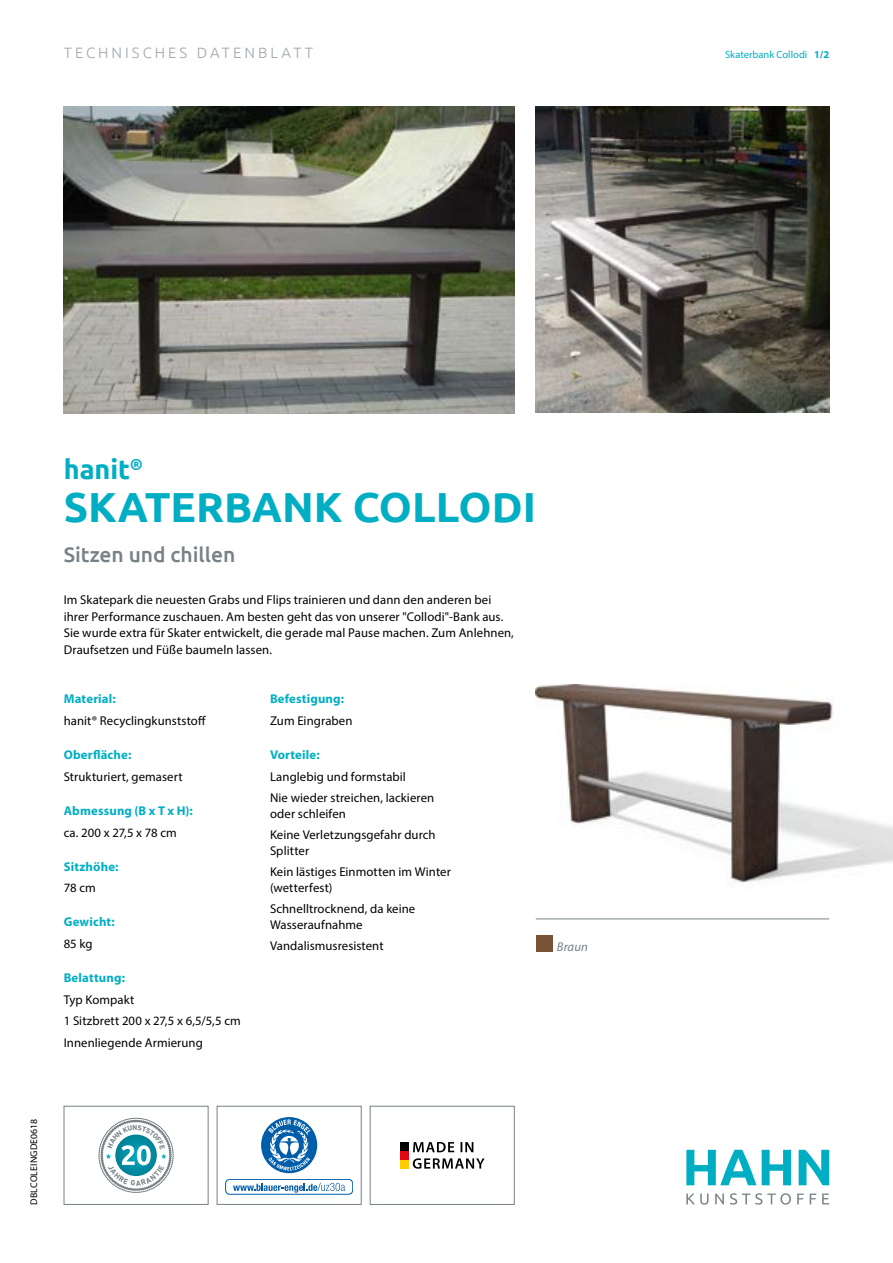
<style>
.page{position:relative;width:893px;height:1263px;background:#fff}
.page>*{position:absolute;margin:0;border:0;box-sizing:border-box;transform-origin:0 0}
.t1{font:700 42px "Ubuntu";color:#00aec3}
.t2{font:700 27px "Ubuntu";color:#00aec3}
.t3{font:500 21px "Ubuntu";color:#778186}
.t4{font:300 15px "Ubuntu";letter-spacing:.2em;color:#a0a8ad}
.t5{font:12.75px/21.8px "Myriad Pro";letter-spacing:.005em;color:#000}
.t6{font:700 12.75px "Myriad Pro";letter-spacing:.01em;color:#00aec3}
.t7{font:italic 12.75px "Myriad Pro";letter-spacing:.005em;color:#778186}
.t8{font:10.5px "Myriad Pro";color:#00aec3}
.t9{font:9.75px "Myriad Pro";letter-spacing:.015em;color:#000}
.s1{font-weight:700}
</style>
<div class="page">
<hr style="left:536px;top:918px;width:293px;height:1px;background:#778186">
<img style="left:64px;top:106px;width:450px;height:307px">
<img style="left:536px;top:106px;width:293px;height:307px">
<img style="left:536px;top:685px;width:357px;height:199px">
<div style="left:536px;top:935px;width:16px;height:16px;background:#785337"></div>
<svg style="left:762px;top:1150px;width:29px;height:35px"></svg>
<svg style="left:799px;top:1150px;width:30px;height:35px"></svg>
<svg style="left:686px;top:1193px;width:143px;height:11px"></svg>
<svg style="left:686px;top:1150px;width:70px;height:35px"></svg>
<div style="left:64px;top:1106px;width:144px;height:98px;border:1px solid #778186"></div>
<div style="left:370px;top:1106px;width:144px;height:98px;border:1px solid #778186"></div>
<div style="left:400px;top:1142px;width:8px;height:8px;background:#000"></div>
<div style="left:400px;top:1151px;width:8px;height:8px;background:#e30613"></div>
<div style="left:400px;top:1160px;width:8px;height:8px;background:#fc0"></div>
<svg style="left:413px;top:1158px;width:72px;height:11px"></svg>
<svg style="left:413px;top:1142px;width:60px;height:10px"></svg>
<div style="left:217px;top:1106px;width:144px;height:98px;border:1px solid #778186"></div>
<svg style="left:261px;top:1117px;width:56px;height:56px"></svg>
<div style="left:225px;top:1179px;width:128px;height:15px;border:1px solid #005da9;border-radius:4px"></div>
<svg style="left:233px;top:1183px;width:112px;height:10px"></svg>
<svg style="left:101px;top:1120px;width:70px;height:71px"></svg>
<p class="t4" style="left:64px;top:44px;width:251px">TECHNISCHES DATENBLATT</p>
<p class="t8" style="left:725px;top:48px;width:106px">Skaterbank Collodi <span class="s1">1/2</span></p>
<h2 class="t2" style="left:64px;top:453px;width:81px">hanit<sup>®</sup></h2>
<h1 class="t1" style="left:64px;top:482px;width:474px">SKATERBANK COLLODI</h1>
<h3 class="t3" style="left:64px;top:541px;width:173px">Sitzen und chillen</h3>
<p class="t5" style="left:64px;top:592px;width:452px;line-height:16.5px">Im Skatepark die neuesten Grabs und Flips trainieren und dann den anderen bei ihrer Performance zuschauen. Am besten geht das von unserer "Collodi"-Bank aus.<br>Sie wurde extra für Skater entwickelt, die gerade mal Pause machen. Zum Anlehnen, Draufsetzen und Füße baumeln lassen.</p>
<p class="t6" style="left:64px;top:692px;width:53px">Material:</p>
<p class="t5" style="left:64px;top:710px;width:144px">hanit® Recyclingkunststoff</p>
<p class="t6" style="left:64px;top:748px;width:69px">Oberfläche:</p>
<p class="t5" style="left:64px;top:765px;width:120px">Strukturiert, gemasert</p>
<p class="t6" style="left:64px;top:803px;width:131px">Abmessung (B x T x H):</p>
<p class="t5" style="left:64px;top:821px;width:115px">ca. 200 x 27,5 x 78 cm</p>
<p class="t6" style="left:64px;top:859px;width:56px">Sitzhöhe:</p>
<p class="t5" style="left:64px;top:877px;width:34px">78 cm</p>
<p class="t6" style="left:64px;top:915px;width:52px">Gewicht:</p>
<p class="t5" style="left:64px;top:933px;width:30px">85 kg</p>
<p class="t6" style="left:64px;top:971px;width:63px">Belattung:</p>
<p class="t5" style="left:64px;top:988px;width:179px">Typ Kompakt<br>1 Sitzbrett 200 x 27,5 x 6,5/5,5 cm<br>Innenliegende Armierung</p>
<p class="t6" style="left:270px;top:692px;width:76px">Befestigung:</p>
<p class="t5" style="left:270px;top:710px;width:84px">Zum Eingraben</p>
<p class="t6" style="left:270px;top:748px;width:51px">Vorteile:</p>
<p class="t5" style="left:270px;top:765px;width:166px">Langlebig und formstabil<br>Nie wieder streichen, lackieren</p>
<p class="t5" style="left:270px;top:802px;width:167px">oder schleifen<br>Keine Verletzungsgefahr durch</p>
<p class="t5" style="left:270px;top:839px;width:182px">Splitter<br>Kein lästiges Einmotten im Winter</p>
<p class="t5" style="left:270px;top:876px;width:147px">(wetterfest)<br>Schnelltrocknend, da keine</p>
<p class="t5" style="left:270px;top:913px;width:115px">Wasseraufnahme<br>Vandalismusresistent</p>
<p class="t7" style="left:557px;top:939px;width:32px">Braun</p>
<p class="t9" style="left:28px;top:1205px;width:87px;rotate:-90deg">DBLCOLEINGDE0618</p>
</div>
